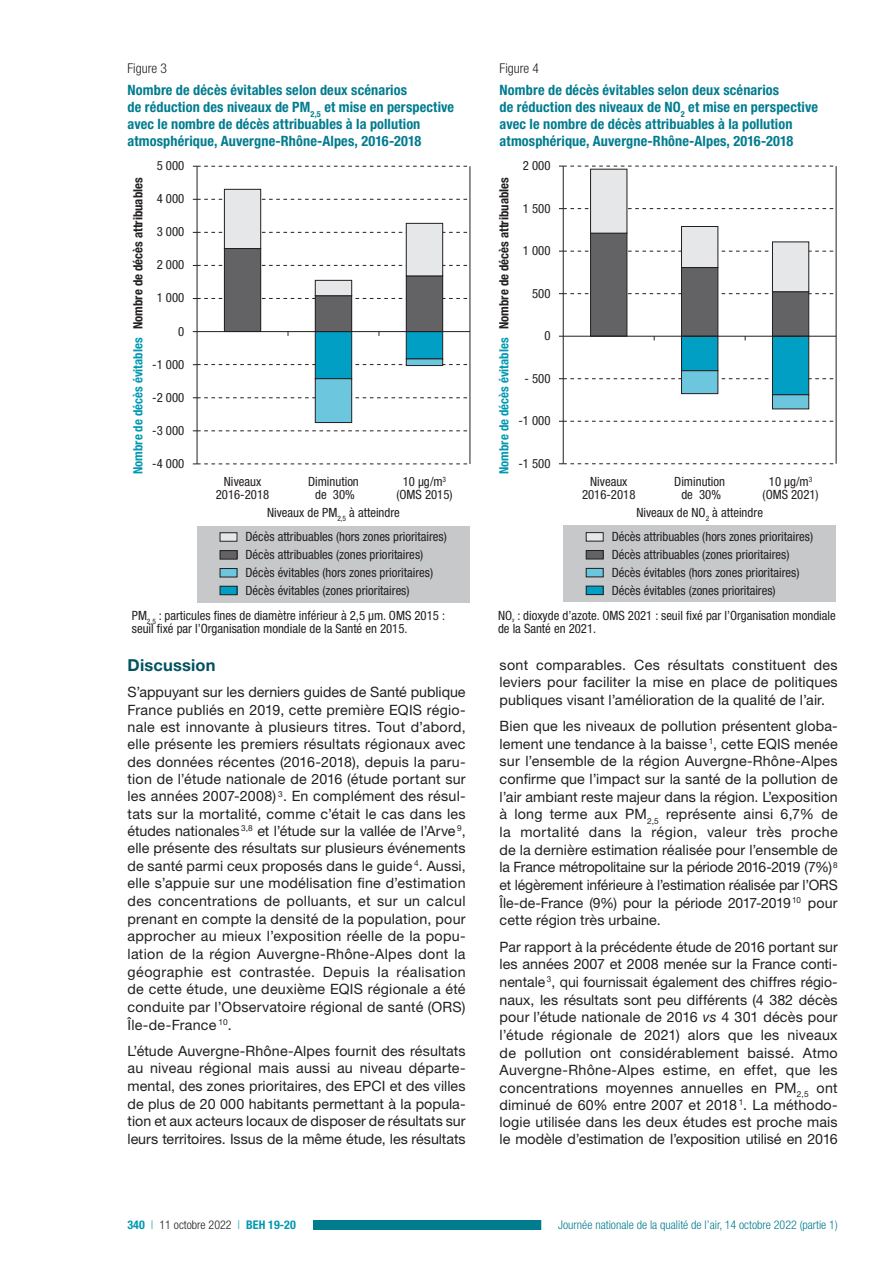
<style>
.page{position:relative;width:893px;height:1263px;background:#fff}
.page>*{position:absolute;margin:0;border:0;box-sizing:border-box;transform-origin:0 0}
.t1{font:700 16.5px "Helvetica Neue LT Std";letter-spacing:.01em;color:#005260}
.t2{font:14.25px/17.5px "Helvetica Neue LT Std";letter-spacing:.01em;color:#231f20;text-align:justify}
.t3{font:700 condensed 14.25px/17.1px "Helvetica Neue LT Std";letter-spacing:.01em;color:#007c8f}
.t4{font:300 condensed 13.5px "Helvetica Neue LT Std";color:#231f20}
.t5{font:condensed 12.75px/13.5px "Helvetica Neue LT Std";color:#231f20;text-align:center}
.t6{font:700 condensed 12.75px "Helvetica Neue LT Std";color:#231f20}
.t7{font:300 condensed 12px "Helvetica Neue LT Std";color:#007c8f}
.t8{font:300 condensed 12px "Helvetica Neue LT Std";color:#231f20}
.s1{color:#0098af}
.s2{font-style:italic}
.s3{font-weight:700;color:#0098af}
</style>
<div class="page">
<div style="left:242px;top:1221px;width:596px;height:9px;background:#007c8f"></div>
<div style="left:110px;top:1219px;width:203px;height:12px;background:#fff"></div>
<div style="left:541px;top:1218px;width:314px;height:13px;background:#fff"></div>
<svg style="left:193px;top:166px;width:277px;height:1px"></svg>
<svg style="left:193px;top:431px;width:277px;height:1px"></svg>
<svg style="left:193px;top:464px;width:274px;height:1px"></svg>
<hr style="left:197px;top:166px;width:1px;height:298px;background:#231f20">
<hr style="left:470px;top:166px;width:1px;height:298px;background:#231f20">
<svg style="left:193px;top:331px;width:277px;height:92px"></svg>
<div style="left:224px;top:249px;width:37px;height:82px;background:#636366"></div>
<div style="left:224px;top:248px;width:37px;height:84px;border:1px solid #231f20"></div>
<div style="left:315px;top:296px;width:37px;height:35px;background:#636366"></div>
<div style="left:315px;top:295px;width:37px;height:37px;border:1px solid #231f20"></div>
<div style="left:406px;top:276px;width:37px;height:55px;background:#636366"></div>
<div style="left:406px;top:276px;width:37px;height:56px;border:1px solid #231f20"></div>
<svg style="left:193px;top:189px;width:277px;height:110px"></svg>
<hr style="left:197px;top:331px;width:273px;height:1px;background:#231f20">
<div style="left:197px;top:526px;width:273px;height:76px;background:#c7c8ca"></div>
<div style="left:220px;top:533px;width:17px;height:8px;background:#e6e7e9"></div>
<div style="left:220px;top:532px;width:17px;height:9px;border:1px solid #231f20"></div>
<div style="left:220px;top:551px;width:17px;height:8px;background:#636366"></div>
<div style="left:220px;top:550px;width:17px;height:9px;border:1px solid #231f20"></div>
<div style="left:220px;top:568px;width:17px;height:9px;background:#6cc6de"></div>
<div style="left:220px;top:568px;width:17px;height:9px;border:1px solid #231f20"></div>
<div style="left:220px;top:586px;width:17px;height:9px;background:#009fc3"></div>
<div style="left:220px;top:586px;width:17px;height:9px;border:1px solid #231f20"></div>
<svg style="left:559px;top:421px;width:277px;height:1px"></svg>
<svg style="left:559px;top:463px;width:277px;height:1px"></svg>
<hr style="left:563px;top:166px;width:1px;height:298px;background:#231f20">
<hr style="left:836px;top:166px;width:1px;height:298px;background:#231f20">
<svg style="left:559px;top:166px;width:277px;height:243px"></svg>
<hr style="left:563px;top:336px;width:273px;height:1px;background:#231f20">
<div style="left:563px;top:526px;width:273px;height:76px;background:#c7c8ca"></div>
<div style="left:586px;top:533px;width:17px;height:8px;background:#e6e7e9"></div>
<div style="left:586px;top:532px;width:17px;height:9px;border:1px solid #231f20"></div>
<div style="left:586px;top:550px;width:17px;height:9px;background:#636366"></div>
<div style="left:586px;top:550px;width:17px;height:9px;border:1px solid #231f20"></div>
<div style="left:586px;top:568px;width:17px;height:9px;background:#6cc6de"></div>
<div style="left:586px;top:568px;width:17px;height:9px;border:1px solid #231f20"></div>
<div style="left:586px;top:586px;width:17px;height:9px;background:#009fc3"></div>
<div style="left:586px;top:586px;width:17px;height:9px;border:1px solid #231f20"></div>
<p class="t4" style="left:128px;top:61px;width:41px">Figure 3</p>
<p class="t3" style="left:128px;top:81px;width:328px">Nombre de décès évitables selon deux scénarios<br>de réduction des niveaux de PM<sub>2,5</sub> et mise en perspective avec le nombre de décès attribuables à la pollution atmosphérique, Auvergne-Rhône-Alpes, 2016-2018</p>
<p class="t6" style="left:130px;top:474px;width:298px;rotate:-90deg"><span class="s1">Nombre de décès évitables</span> Nombre de décès attribuables</p>
<p class="t5" style="left:157px;top:159px;width:29px">5 000</p>
<p class="t5" style="left:157px;top:192px;width:29px">4 000</p>
<p class="t5" style="left:157px;top:225px;width:29px">3 000</p>
<p class="t5" style="left:157px;top:258px;width:29px">2 000</p>
<p class="t5" style="left:157px;top:291px;width:29px">1 000</p>
<p class="t5" style="left:178px;top:324px;width:8px">0</p>
<p class="t5" style="left:152px;top:357px;width:34px">-1 000</p>
<p class="t5" style="left:152px;top:390px;width:34px">-2 000</p>
<p class="t5" style="left:152px;top:423px;width:34px">-3 000</p>
<p class="t5" style="left:152px;top:456px;width:34px">-4 000</p>
<p class="t5" style="left:216px;top:474px;width:55px">Niveaux<br>2016-2018</p>
<p class="t5" style="left:308px;top:474px;width:52px">Diminution de 30%</p>
<p class="t5" style="left:396px;top:474px;width:58px">10 µg/m<sup>3 </sup>(OMS 2015)</p>
<p class="t5" style="left:246px;top:500px;width:203px;line-height:24.2px;text-align:left;text-indent:21px">Niveaux de PM<sub>2,5</sub> à atteindre<br>Décès attribuables (hors zones prioritaires)</p>
<p class="t5" style="left:246px;top:545px;width:189px;line-height:17.9px;text-align:left">Décès attribuables (zones prioritaires)<br>Décès évitables (hors zones prioritaires)<br>Décès évitables (zones prioritaires)</p>
<p class="t5" style="left:132px;top:609px;width:315px;text-align:left">PM<sub>2,5</sub> : particules fines de diamètre inférieur à 2,5 µm. OMS 2015 : seuil fixé par l’Organisation mondiale de la Santé en 2015.</p>
<p class="t1" style="left:128px;top:655px;width:90px">Discussion</p>
<p class="t2" style="left:128px;top:683px;width:340px">S’appuyant sur les derniers guides de Santé publique France publiés en 2019, cette première EQIS régio&shy;nale est innovante à plusieurs titres. Tout d’abord, elle présente les premiers résultats régionaux avec des données récentes (2016-2018), depuis la paru&shy;tion de l’étude nationale de 2016 (étude portant sur les années 2007-2008) <sup>3</sup>. En complément des résul&shy;tats sur la mortalité, comme c’était le cas dans les études nationales <sup>3,8</sup> et l’étude sur la vallée de l’Arve <sup>9</sup>, elle présente des résultats sur plusieurs événements de santé parmi ceux proposés dans le guide <sup>4</sup>. Aussi, elle s’appuie sur une modélisation fine d’estimation des concentrations de polluants, et sur un calcul prenant en compte la densité de la population, pour approcher au mieux l’exposition réelle de la popu&shy;lation de la région Auvergne-Rhône-Alpes dont la géographie est contrastée. Depuis la réalisation de cette étude, une deuxième EQIS régionale a été conduite par l’Observatoire régional de santé (ORS)<br>Île-de-France <sup>10</sup>.</p>
<p class="t2" style="left:128px;top:1041px;width:340px">L’étude Auvergne-Rhône-Alpes fournit des résultats au niveau régional mais aussi au niveau départe&shy;mental, des zones prioritaires, des EPCI et des villes de plus de 20 000 habitants permettant à la popula&shy;tion et aux acteurs locaux de disposer de résultats sur leurs territoires. Issus de la même étude, les résultats</p>
<p class="t4" style="left:500px;top:61px;width:41px">Figure 4</p>
<p class="t3" style="left:500px;top:81px;width:320px">Nombre de décès évitables selon deux scénarios<br>de réduction des niveaux de NO<sub>2</sub> et mise en perspective avec le nombre de décès attribuables à la pollution atmosphérique, Auvergne-Rhône-Alpes, 2016-2018</p>
<p class="t6" style="left:496px;top:474px;width:298px;rotate:-90deg"><span class="s1">Nombre de décès évitables</span> Nombre de décès attribuables</p>
<p class="t5" style="left:523px;top:159px;width:29px">2 000</p>
<p class="t5" style="left:523px;top:201px;width:29px">1 500</p>
<p class="t5" style="left:523px;top:244px;width:29px">1 000</p>
<p class="t5" style="left:532px;top:286px;width:20px">500</p>
<p class="t5" style="left:544px;top:329px;width:8px">0</p>
<p class="t5" style="left:525px;top:371px;width:27px">- 500</p>
<p class="t5" style="left:518px;top:414px;width:34px">-1 000</p>
<p class="t5" style="left:518px;top:456px;width:34px">-1 500</p>
<p class="t5" style="left:582px;top:474px;width:55px">Niveaux<br>2016-2018</p>
<p class="t5" style="left:674px;top:474px;width:52px">Diminution de 30%</p>
<p class="t5" style="left:763px;top:474px;width:58px">10 µg/m<sup>3 </sup>(OMS 2021)</p>
<p class="t5" style="left:612px;top:500px;width:203px;line-height:24.2px;text-align:left;text-indent:25px">Niveaux de NO<sub>2</sub> à atteindre<br>Décès attribuables (hors zones prioritaires)</p>
<p class="t5" style="left:612px;top:545px;width:189px;line-height:17.9px;text-align:left">Décès attribuables (zones prioritaires)<br>Décès évitables (hors zones prioritaires)<br>Décès évitables (zones prioritaires)</p>
<p class="t5" style="left:498px;top:608px;width:339px;text-align:left">NO<sub>²</sub> : dioxyde d’azote. OMS 2021 : seuil fixé par l’Organisation mondiale de la Santé en 2021.</p>
<p class="t2" style="left:500px;top:656px;width:340px">sont comparables. Ces résultats constituent des leviers pour faciliter la mise en place de politiques publiques visant l’amélioration de la qualité de l’air.</p>
<p class="t2" style="left:500px;top:717px;width:340px">Bien que les niveaux de pollution présentent globa&shy;lement une tendance à la baisse <sup>1</sup>, cette EQIS menée sur l’ensemble de la région Auvergne-Rhône-Alpes confirme que l’impact sur la santé de la pollution de l’air ambiant reste majeur dans la région. L’exposition à long terme aux PM<sub>2,5</sub> représente ainsi 6,7% de la mortalité dans la région, valeur très proche de la dernière estimation réalisée pour l’ensemble de la France métropolitaine sur la période 2016-2019 (7%) <sup>8 </sup>et légèrement inférieure à l’estimation réalisée par l’ORS Île-de-France (9%) pour la période 2017-2019 <sup>10</sup> pour cette région très urbaine.</p>
<p class="t2" style="left:500px;top:937px;width:340px;text-align:left">Par rapport à la précédente étude de 2016 portant sur les années 2007 et 2008 menée sur la France conti-- nentale <sup>3</sup>, qui fournissait également des chiffres régio&shy;naux, les résultats sont peu différents (4 382 décès pour l’étude nationale de 2016 <span class="s2">vs</span> 4 301 décès pour l’étude régionale de 2021) alors que les niveaux de pollution ont considérablement baissé. Atmo Auvergne-Rhône-Alpes estime, en effet, que les concentrations moyennes annuelles en PM<sub>2,5</sub> ont diminué de 60% entre 2007 et 2018 <sup>1</sup>. La méthodo&shy;logie utilisée dans les deux études est proche mais le modèle d’estimation de l’exposition utilisé en 2016</p>
<p class="t8" style="left:128px;top:1218px;width:170px"><span class="s3">340</span> <span class="s1">|</span> 11 octobre 2022 <span class="s1">|</span> <span class="s3">BEH 19-20</span></p>
<p class="t7" style="left:558px;top:1218px;width:281px">Journée nationale de la qualité de l’air, 14 octobre 2022 (partie 1)</p>
</div>
